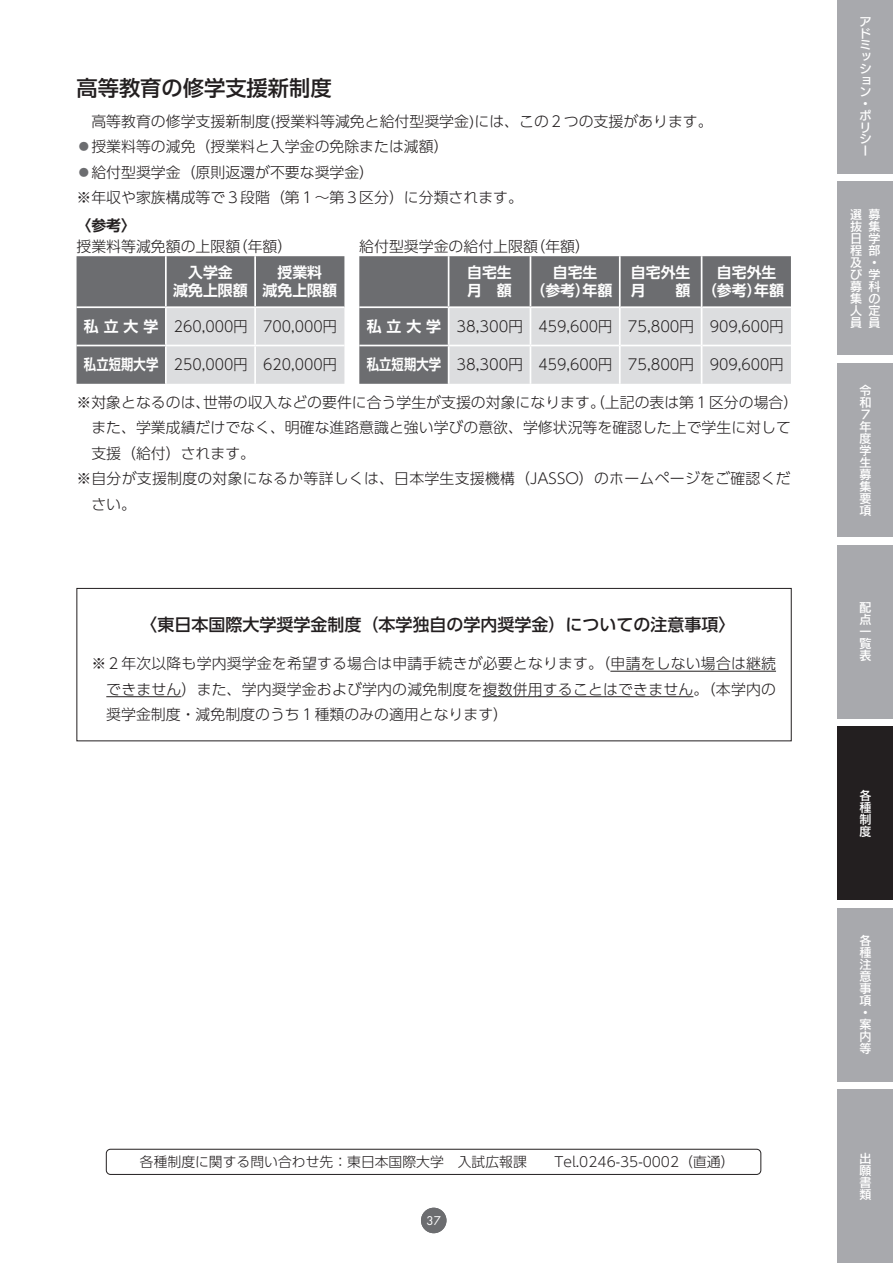
<style>
.page{position:relative;width:893px;height:1263px;background:#fff}
.page>*{position:absolute;margin:0;border:0;box-sizing:border-box;transform-origin:0 0}
.t1{font:500 21.3px "UD Shin Go Pr 6";color:#231f20}
.t2{font:500 16.95px "UD Shin Go Pr 6";color:#231f20}
.t3{font:300 14.85px/25.5px "UD Shin Go Pr 6";color:#231f20}
.t4{font:300 14.85px "UD Shin Go Pr 6";letter-spacing:.02em;color:#231f20}
.t5{font:700 14.85px/18px "UD Shin Go Pr 6 De";color:#fff;text-align:center}
.t6{font:300 14.85px "UD Shin Go Pr 6";color:#231f20;scale:.95 1}
.t7{font:700 14.85px "UD Shin Go Pr 6 De";color:#231f20}
.t8{font:300 13.8px "UD Shin Go Pr 6";color:#231f20}
.t9{font:12px/12px "New Rodin Pro DB";color:#fff;text-align:justify}
.t10{font:11.7px/11.7px "New Rodin Pro DB";color:#fff}
.t11{font:11.7px "Futura";color:#fff}
.s1{color:#6c6d70}
.s2{font-family:"UD Shin Go Pr 6 De";font-weight:700;color:#fff}
</style>
<div class="page">
<hr style="left:610px;top:671px;width:166px;height:1px;background:#231f20">
<hr style="left:106px;top:696px;width:75px;height:1px;background:#231f20">
<hr style="left:483px;top:696px;width:210px;height:1px;background:#231f20">
<svg style="left:77px;top:256px;width:267px;height:128px;background:#999a9d"></svg>
<hr style="left:165px;top:256px;width:2px;height:50px;background:#fff">
<hr style="left:254px;top:256px;width:2px;height:50px;background:#fff">
<hr style="left:77px;top:306px;width:89px;height:2px;background:#fff">
<hr style="left:166px;top:306px;width:89px;height:2px;background:#fff">
<hr style="left:165px;top:308px;width:2px;height:37px;background:#fff">
<hr style="left:255px;top:306px;width:89px;height:2px;background:#fff">
<hr style="left:254px;top:308px;width:2px;height:37px;background:#fff">
<hr style="left:77px;top:345px;width:89px;height:1px;background:#fff">
<hr style="left:166px;top:345px;width:89px;height:1px;background:#fff">
<hr style="left:165px;top:346px;width:2px;height:38px;background:#fff">
<hr style="left:255px;top:345px;width:89px;height:1px;background:#fff">
<hr style="left:254px;top:346px;width:2px;height:38px;background:#fff">
<div style="left:359px;top:256px;width:432px;height:128px;background:#6c6d70"></div>
<div style="left:449px;top:308px;width:342px;height:76px;background:#dcdddf"></div>
<hr style="left:448px;top:256px;width:1px;height:50px;background:#fff">
<hr style="left:530px;top:256px;width:1px;height:50px;background:#fff">
<hr style="left:359px;top:306px;width:90px;height:2px;background:#fff">
<hr style="left:449px;top:306px;width:81px;height:2px;background:#fff">
<hr style="left:448px;top:308px;width:1px;height:37px;background:#fff">
<hr style="left:530px;top:306px;width:89px;height:2px;background:#fff">
<hr style="left:530px;top:308px;width:1px;height:37px;background:#fff">
<hr style="left:621px;top:306px;width:80px;height:2px;background:#fff">
<hr style="left:702px;top:306px;width:89px;height:2px;background:#fff">
<hr style="left:359px;top:345px;width:90px;height:1px;background:#fff">
<hr style="left:449px;top:345px;width:81px;height:1px;background:#fff">
<hr style="left:448px;top:346px;width:1px;height:38px;background:#fff">
<hr style="left:530px;top:345px;width:89px;height:1px;background:#fff">
<hr style="left:530px;top:346px;width:1px;height:38px;background:#fff">
<hr style="left:621px;top:345px;width:80px;height:1px;background:#fff">
<hr style="left:702px;top:345px;width:89px;height:1px;background:#fff">
<hr style="left:619px;top:256px;width:2px;height:51px;background:#fff">
<hr style="left:701px;top:256px;width:1px;height:51px;background:#fff">
<hr style="left:619px;top:307px;width:2px;height:38px;background:#fff">
<hr style="left:701px;top:307px;width:1px;height:38px;background:#fff">
<hr style="left:619px;top:345px;width:2px;height:39px;background:#fff">
<hr style="left:701px;top:345px;width:1px;height:39px;background:#fff">
<div style="left:77px;top:588px;width:715px;height:153px;border:1px solid #231f20"></div>
<div style="left:106px;top:1149px;width:655px;height:26px;border:1px solid #231f20;border-radius:4px"></div>
<div style="left:421px;top:1208px;width:25px;height:25px;background:#6c6d70;border-radius:50%"></div>
<div style="left:838px;top:0;width:55px;height:174px;background:#a8a9ad"></div>
<div style="left:838px;top:181px;width:55px;height:174px;background:#a8a9ad"></div>
<div style="left:838px;top:363px;width:55px;height:174px;background:#a8a9ad"></div>
<div style="left:838px;top:544px;width:55px;height:174px;background:#a8a9ad"></div>
<div style="left:838px;top:907px;width:55px;height:174px;background:#a8a9ad"></div>
<div style="left:838px;top:1089px;width:55px;height:174px;background:#a8a9ad"></div>
<div style="left:838px;top:726px;width:55px;height:174px;background:#231f20"></div>
<h1 class="t1" style="left:77px;top:71px;width:257px">高等教育の修学支援新制度</h1>
<p class="t3" style="left:77px;top:108px;width:638px">　高等教育の修学支援新制度(授業料等減免と給付型奨学金)には、この２つの支援があります。<span class="s1">◦</span>授業料等の減免（授業料と入学金の免除または減額）<br><span class="s1">◦</span>給付型奨学金（原則返還が不要な奨学金）<br>※年収や家族構成等で３段階（第１～第３区分）に分類されます。</p>
<p class="t7" style="left:77px;top:213px;width:61px">〈参考〉</p>
<p class="t3" style="left:77px;top:233px;width:217px">授業料等減免額の上限額（年額）</p>
<p class="t5" style="left:173px;top:263px;width:76px">入学金<br>減免上限額</p>
<p class="t5" style="left:263px;top:263px;width:76px">授業料<br>減免上限額</p>
<p class="t6" style="left:84px;top:314px;width:268px"><span class="s2">私立大学</span> 260,000円 700,000円</p>
<p class="t6" style="left:84px;top:353px;width:268px"><span class="s2">私立短期大学</span> 250,000円 620,000円</p>
<p class="t3" style="left:359px;top:233px;width:232px">給付型奨学金の給付上限額（年額）</p>
<p class="t5" style="left:467px;top:263px;width:46px;text-align:left">自宅生月　額</p>
<p class="t5" style="left:530px;top:263px;width:83px">自宅生<br>（参考）年額</p>
<p class="t5" style="left:631px;top:263px;width:61px;text-align:left">自宅外生月　　額</p>
<p class="t5" style="left:702px;top:263px;width:83px">自宅外生<br>（参考）年額</p>
<p class="t3" style="left:367px;top:313px;width:418px"><span class="s2">私立大学</span> 38,300円 459,600円 75,800円 909,600円</p>
<p class="t3" style="left:367px;top:351px;width:418px"><span class="s2">私立短期大学</span> 38,300円 459,600円 75,800円 909,600円</p>
<p class="t3" style="left:77px;top:389px;width:723px">※対象となるのは、世帯の収入などの要件に合う学生が支援の対象になります。（上記の表は第１区分の場合）</p>
<p class="t3" style="left:91px;top:414px;width:701px">また、学業成績だけでなく、明確な進路意識と強い学びの意欲､学修状況等を確認した上で学生に対して</p>
<p class="t3" style="left:91px;top:440px;width:165px">支援（給付）されます。</p>
<p class="t4" style="left:77px;top:466px;width:716px">※自分が支援制度の対象になるか等詳しくは､日本学生支援機構（JASSO）のホームページをご確認くだ</p>
<p class="t3" style="left:91px;top:491px;width:46px">さい。</p>
<p class="t2" style="left:140px;top:610px;width:597px">〈東日本国際大学奨学金制度（本学独自の学内奨学金）についての注意事項〉</p>
<p class="t3" style="left:106px;top:650px;width:671px;text-align:justify;text-indent:-15px">※２年次以降も学内奨学金を希望する場合は申請手続きが必要となります。（申請をしない場合は継続できません）また、学内奨学金および学内の減免制度を複数併用することはできません。（本学内の奨学金制度・減免制度のうち１種類のみの適用となります）</p>
<p class="t8" style="left:140px;top:1151px;width:596px">各種制度に関する問い合わせ先：東日本国際大学　入試広報課　　Tel.0246-35-0002（直通）</p>
<p class="t11" style="left:426px;top:1212px;width:16px">37</p>
<p class="t10" style="left:859px;top:15px;width:13px">アドミッション・ポリシー</p>
<p class="t9" style="left:850px;top:207px;width:13px;text-align:left">選抜日程及び募集人員</p>
<p class="t9" style="left:868px;top:207px;width:13px;text-align:left">募集学部・学科の定員</p>
<p class="t9" style="left:859px;top:383px;width:13px">令和７年度学生募集要項</p>
<p class="t9" style="left:859px;top:600px;width:13px">配点一覧表</p>
<p class="t9" style="left:859px;top:788px;width:13px">各種制度</p>
<p class="t9" style="left:859px;top:933px;width:13px;text-align:left">各種注意事項・案内等</p>
<p class="t9" style="left:859px;top:1152px;width:13px">出願書類</p>
</div>
